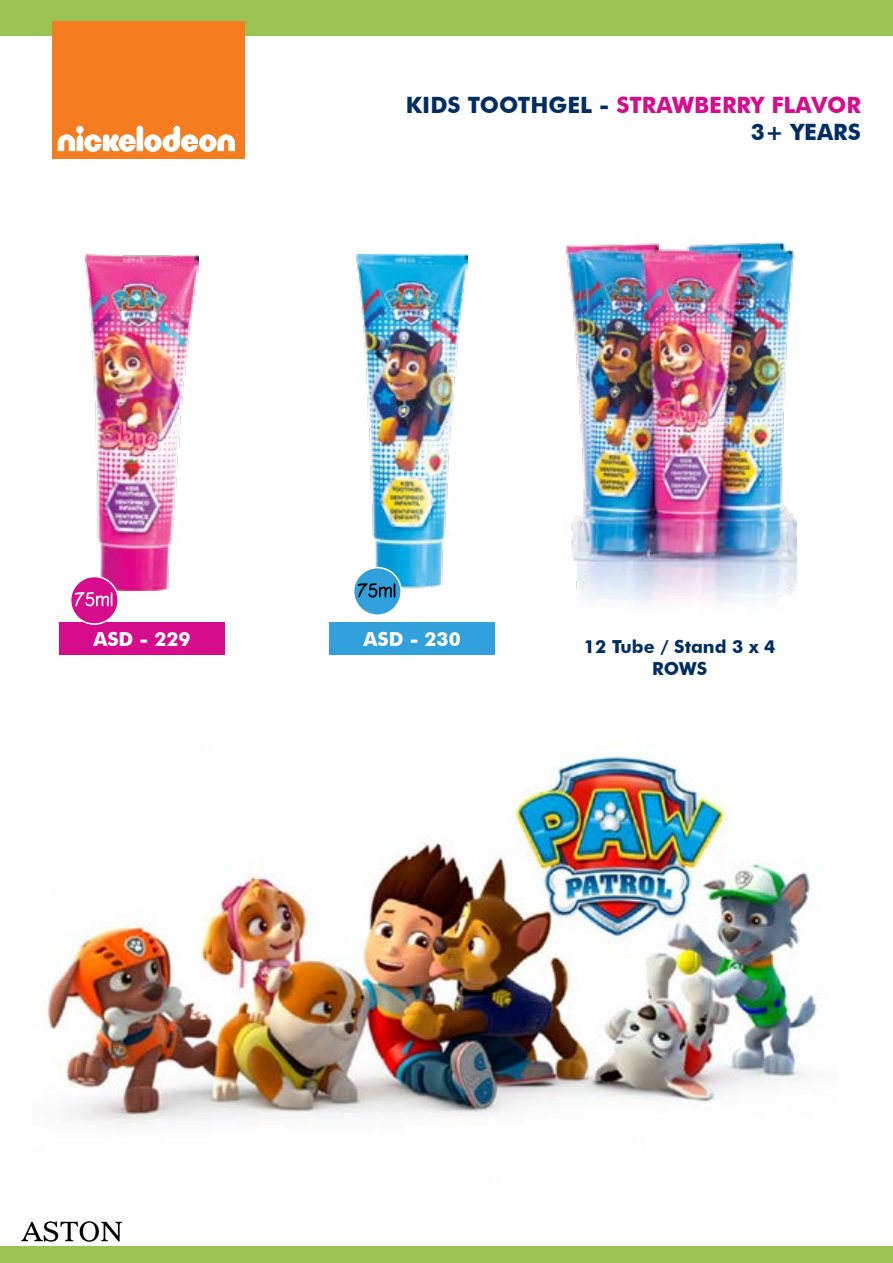
<style>
.page{position:relative;width:893px;height:1263px;background:#fff}
.page>*{position:absolute;margin:0;border:0;box-sizing:border-box;transform-origin:0 0}
.t1{font:700 22.5px/27px "Futura BT";color:#002d62;text-align:right}
.t2{font:700 19.35px "Futura BT";color:#fff}
.t3{font:700 18px/21.6px "Futura BT";color:#002d62;text-align:center}
.s1{color:#d60c8c}
</style>
<div class="page">
<div style="left:0;top:0;width:893px;height:36px;background:#99c454"></div>
<div style="left:0;top:1246px;width:893px;height:17px;background:#99c454"></div>
<svg style="left:21px;top:1221px;width:101px;height:21px"></svg>
<img style="left:357px;top:255px;width:111px;height:334px">
<div style="left:329px;top:623px;width:166px;height:32px;background:#32a0da"></div>
<svg style="left:353px;top:567px;width:49px;height:49px"></svg>
<div style="left:354px;top:568px;width:46px;height:46px;background:#32a0da;border-radius:50%"></div>
<svg style="left:358px;top:583px;width:37px;height:14px"></svg>
<div style="left:59px;top:622px;width:166px;height:33px;background:#d60c8c"></div>
<div style="left:52px;top:21px;width:192px;height:138px;background:#f57d20"></div>
<svg style="left:58px;top:126px;width:180px;height:26px"></svg>
<img style="left:565px;top:241px;width:231px;height:363px">
<img style="left:86px;top:255px;width:112px;height:336px">
<svg style="left:70px;top:576px;width:49px;height:49px"></svg>
<div style="left:71px;top:577px;width:46px;height:46px;background:#d60c8c;border-radius:50%"></div>
<svg style="left:75px;top:592px;width:37px;height:14px"></svg>
<img style="left:46px;top:753px;width:777px;height:372px">
<p class="t1" style="left:406px;top:92px;width:456px">KIDS TOOTHGEL - <span class="s1">STRAWBERRY FLAVOR<br></span>3+ YEARS</p>
<p class="t2" style="left:93px;top:627px;width:99px">ASD - 229</p>
<p class="t2" style="left:364px;top:627px;width:99px">ASD - 230</p>
<p class="t3" style="left:584px;top:636px;width:193px">12 Tube / Stand 3 x 4<br>ROWS</p>
</div>
